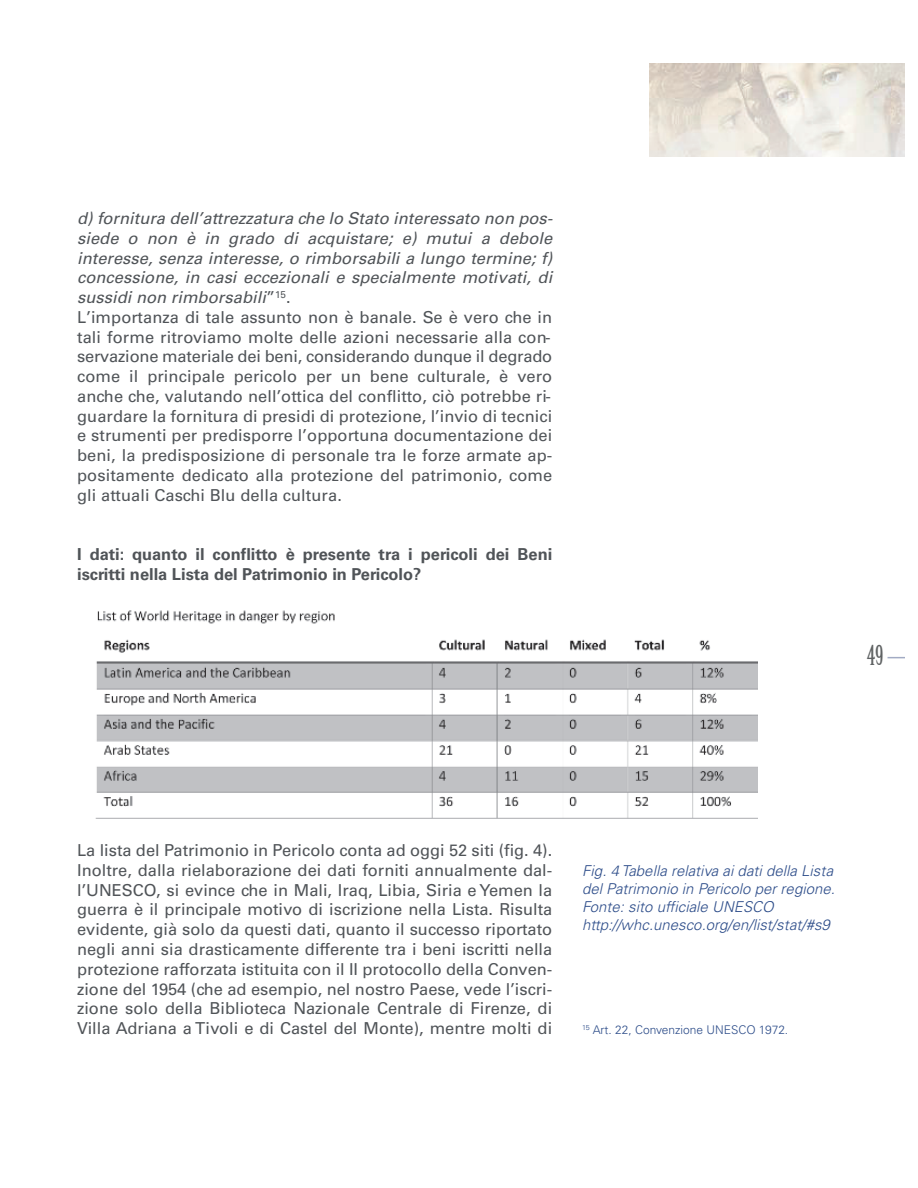
<style>
.page{position:relative;width:918px;height:1188px;background:#fff}
.page>*{position:absolute;margin:0;border:0;box-sizing:border-box;transform-origin:0 0}
.t1{font:27px "Birch Std";color:#5f6263}
.t2{font:16.5px/19.8px "Univers";letter-spacing:.005em;color:#505458}
.t3{font:700 16.5px/19.8px "Univers";color:#505458}
.t4{font:italic 300 15px/18px "Univers";color:#2c4c89}
.t5{font:300 12px "Univers";color:#2c4c89}
.s1{font-style:italic}
</style>
<div class="page">
<svg style="left:888px;top:657px;width:17px;height:1px"></svg>
<img style="left:650px;top:64px;width:255px;height:93px">
<img style="left:95px;top:610px;width:662px;height:209px">
<p class="t2" style="left:77px;top:210px;width:477px"><span class="s1">d) fornitura dell’attrezzatura che lo Stato interessato non pos&shy;siede o non è in grado di acquistare; e) mutui a debole interesse, senza interesse, o rimborsabili a lungo termine; f) concessione, in casi eccezionali e specialmente motivati, di sussidi non rimborsabili</span>”<sup>15</sup>.<br>L’importanza di tale assunto non è banale. Se è vero che in tali forme ritroviamo molte delle azioni necessarie alla con&shy;servazione materiale dei beni, considerando dunque il degrado come il principale pericolo per un bene culturale, è vero anche che, valutando nell’ottica del conflitto, ciò potrebbe ri&shy;guardare la fornitura di presidi di protezione, l’invio di tecnici e strumenti per predisporre l’opportuna documentazione dei beni, la predisposizione di personale tra le forze armate ap&shy;positamente dedicato alla protezione del patrimonio, come gli attuali Caschi Blu della cultura.</p>
<p class="t3" style="left:77px;top:546px;width:477px">I dati: quanto il conflitto è presente tra i pericoli dei Beni iscritti nella Lista del Patrimonio in Pericolo?</p>
<h1 class="t1" style="left:867px;top:640px;width:18px">49</h1>
<p class="t2" style="left:77px;top:842px;width:477px;text-align:justify">La lista del Patrimonio in Pericolo conta ad oggi 52 siti (fig. 4).<br>Inoltre, dalla rielaborazione dei dati forniti annualmente dal&shy;l’UNESCO, si evince che in Mali, Iraq, Libia, Siria e Yemen la guerra è il principale motivo di iscrizione nella Lista. Risulta evidente, già solo da questi dati, quanto il successo riportato negli anni sia drasticamente differente tra i beni iscritti nella protezione rafforzata istituita con il II protocollo della Conven&shy;zione del 1954 (che ad esempio, nel nostro Paese, vede l’iscri&shy;zione solo della Biblioteca Nazionale Centrale di Firenze, di Villa Adriana a Tivoli e di Castel del Monte), mentre molti di</p>
<p class="t4" style="left:582px;top:863px;width:254px">Fig. 4 Tabella relativa ai dati della Lista del Patrimonio in Pericolo per regione.<br>Fonte: sito ufficiale UNESCO http://whc.unesco.org/en/list/stat/#s9</p>
<p class="t5" style="left:582px;top:1026px;width:208px"><sup>15</sup> Art. 22, Convenzione UNESCO 1972.</p>
</div>
